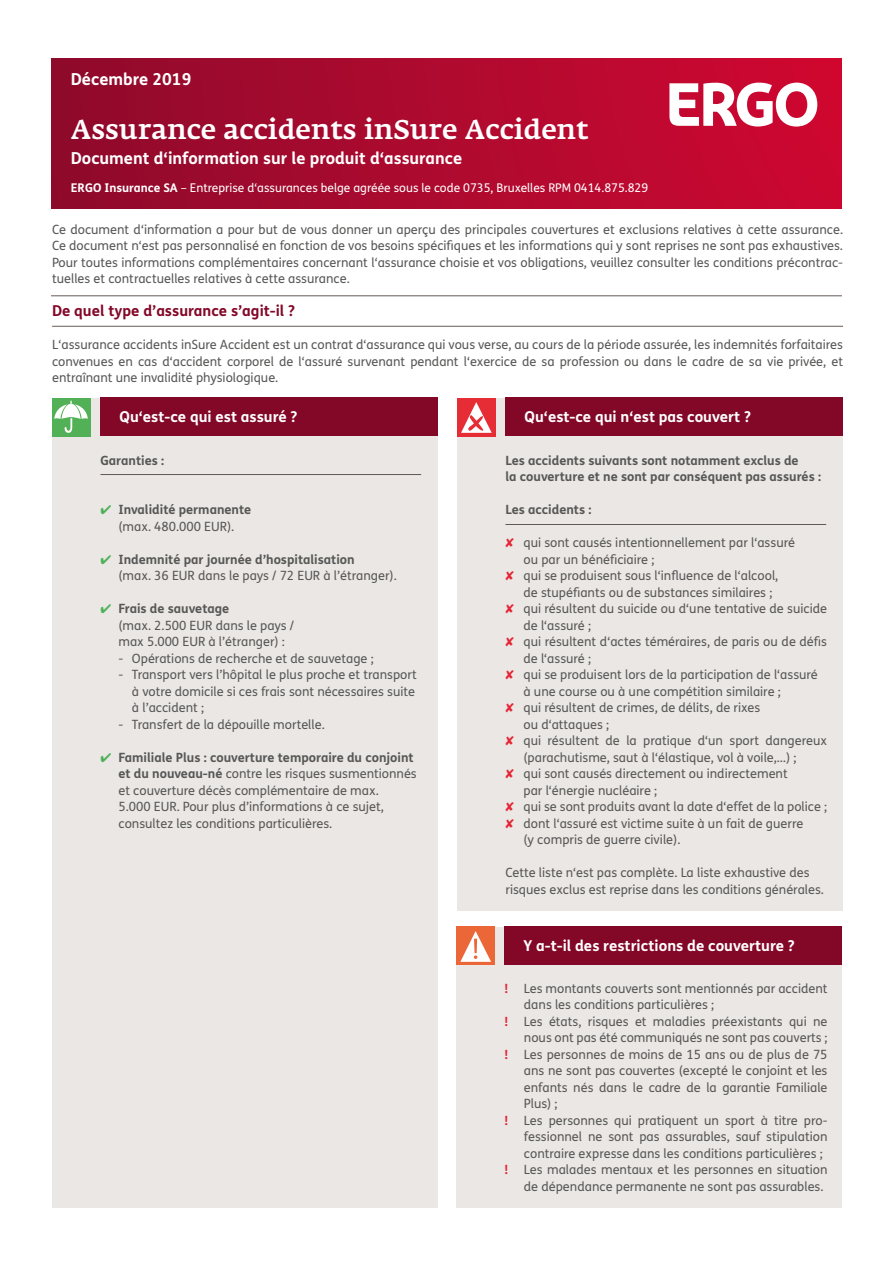
<style>
.page{position:relative;width:893px;height:1263px;background:#fff}
.page>*{position:absolute;margin:0;border:0;box-sizing:border-box;transform-origin:0 0}
.t1{font:500 27px "Fedra Serif A";color:#fff}
.t2{font:700 16.5px "FS Me";color:#fff}
.t3{font:700 15px "FS Me";color:#fff}
.t4{font:700 15px "FS Me";color:#830828}
.t5{font:12.75px/16.5px "FS Me";color:#575756}
.t6{font:700 12.75px/16.5px "FS Me";color:#575756;text-align:center}
.t7{font:12px "FS Me";color:#fff}
.s1{font-weight:700}
.s2{color:#4fb157}
.s3{font-weight:400}
.s4{color:#e62434}
.s5{font-weight:700;color:#e62434}
</style>
<div class="page">
<div style="left:52px;top:398px;width:386px;height:809px;background:#eae7e5"></div>
<div style="left:457px;top:398px;width:386px;height:512px;background:#eae7e5"></div>
<div style="left:52px;top:58px;width:789px;height:150px;background:linear-gradient(to right,#8e0a2b,#cf0831)"></div>
<svg style="left:669px;top:83px;width:148px;height:44px"></svg>
<hr style="left:51px;top:296px;width:791px;height:1px;background:#665a55">
<hr style="left:52px;top:326px;width:791px;height:1px;background:#665a55">
<div style="left:100px;top:398px;width:338px;height:38px;background:#830828"></div>
<div style="left:505px;top:398px;width:338px;height:38px;background:#830828"></div>
<div style="left:52px;top:398px;width:38px;height:38px;background:#52b156"></div>
<svg style="left:54px;top:401px;width:34px;height:32px"></svg>
<div style="left:457px;top:398px;width:38px;height:38px;background:#e62c34"></div>
<svg style="left:461px;top:402px;width:31px;height:31px"></svg>
<hr style="left:100px;top:474px;width:321px;height:1px;background:#625954">
<hr style="left:505px;top:524px;width:321px;height:1px;background:#625954">
<div style="left:456px;top:927px;width:386px;height:280px;background:#eae7e5"></div>
<div style="left:504px;top:927px;width:338px;height:38px;background:#830828"></div>
<div style="left:456px;top:927px;width:39px;height:38px;background:#ec6738"></div>
<svg style="left:460px;top:931px;width:31px;height:31px"></svg>
<p class="t2" style="left:71px;top:67px;width:122px">Décembre 2019</p>
<h1 class="t1" style="left:71px;top:113px;width:519px">Assurance accidents inSure Accident</h1>
<p class="t2" style="left:71px;top:146px;width:393px">Document d‘information sur le produit d‘assurance</p>
<p class="t7" style="left:71px;top:179px;width:579px"><span class="s1">ERGO Insurance SA</span> – Entreprise d‘assurances belge agréée sous le code 0735, Bruxelles RPM 0414.875.829</p>
<p class="t5" style="left:52px;top:221px;width:792px;text-align:justify">Ce document d‘information a pour but de vous donner un aperçu des principales couvertures et exclusions relatives à cette assurance.<br>Ce document n‘est pas personnalisé en fonction de vos besoins spécifiques et les informations qui y sont reprises ne sont pas exhaustives.<br>Pour toutes informations complémentaires concernant l‘assurance choisie et vos obligations, veuillez consulter les conditions précontrac&shy;tuelles et contractuelles relatives à cette assurance.</p>
<p class="t4" style="left:52px;top:299px;width:244px">De quel type d’assurance s’agit-il ?</p>
<p class="t5" style="left:52px;top:336px;width:792px;text-align:justify">L‘assurance accidents inSure Accident est un contrat d‘assurance qui vous verse, au cours de la période assurée, les indemnités forfaitaires convenues en cas d‘accident corporel de l‘assuré survenant pendant l‘exercice de sa profession ou dans le cadre de sa vie privée, et entraînant une invalidité physiologique.</p>
<p class="t3" style="left:120px;top:405px;width:179px">Qu‘est-ce qui est assuré ?</p>
<p class="t3" style="left:525px;top:405px;width:228px">Qu‘est-ce qui n‘est pas couvert ?</p>
<p class="t6" style="left:100px;top:451px;width:65px">Garanties :</p>
<p class="t6" style="left:100px;top:501px;width:152px"><span class="s2">✔</span> Invalidité permanente <span class="s3">(max. 480.000 EUR).</span></p>
<p class="t5" style="left:118px;top:551px;width:280px;text-indent:-18px"><span class="s2">✔</span> <span class="s1">Indemnité par journée d’hospitalisation<br></span>(max. 36 EUR dans le pays / 72 EUR à l’étranger).</p>
<p class="t5" style="left:118px;top:600px;width:177px;text-indent:-18px"><span class="s2">✔</span> <span class="s1">Frais de sauvetage<br></span>(max. 2.500 EUR dans le pays / max 5.000 EUR à l’étranger) :</p>
<p class="t5" style="left:118px;top:650px;width:257px">- Opérations de recherche et de sauvetage ;</p>
<p class="t5" style="left:132px;top:666px;width:286px;text-indent:-14px">- Transport vers l’hôpital le plus proche et transport à votre domicile si ces frais sont nécessaires suite à l’accident ;</p>
<p class="t5" style="left:118px;top:716px;width:208px">- Transfert de la dépouille mortelle.</p>
<p class="t5" style="left:118px;top:749px;width:300px;text-indent:-18px"><span class="s2">✔</span> <span class="s1">Familiale Plus : couverture temporaire du conjoint et du nouveau-né</span> contre les risques susmentionnés et couverture décès complémentaire de max.<br>5.000 EUR. Pour plus d’informations à ce sujet, consultez les conditions particulières.</p>
<p class="t6" style="left:505px;top:451px;width:317px;text-align:left">Les accidents suivants sont notamment exclus de<br>la couverture et ne sont par conséquent pas assurés :</p>
<p class="t6" style="left:505px;top:501px;width:87px">Les accidents :</p>
<p class="t5" style="left:505px;top:534px;width:291px"><span class="s4">✘</span> qui sont causés intentionnellement par l‘assuré</p>
<p class="t5" style="left:523px;top:551px;width:132px">ou par un bénéficiaire ;</p>
<p class="t5" style="left:505px;top:567px;width:274px"><span class="s4">✘</span> qui se produisent sous l‘influence de l‘alcool,</p>
<p class="t5" style="left:523px;top:584px;width:250px">de stupéfiants ou de substances similaires ;</p>
<p class="t5" style="left:505px;top:600px;width:323px"><span class="s4">✘</span> qui résultent du suicide ou d‘une tentative de suicide</p>
<p class="t5" style="left:523px;top:617px;width:69px">de l‘assuré ;</p>
<p class="t5" style="left:505px;top:633px;width:323px"><span class="s4">✘</span> qui résultent d‘actes téméraires, de paris ou de défis</p>
<p class="t5" style="left:523px;top:650px;width:69px">de l‘assuré ;</p>
<p class="t5" style="left:505px;top:666px;width:314px"><span class="s4">✘</span> qui se produisent lors de la participation de l‘assuré</p>
<p class="t5" style="left:523px;top:683px;width:259px">à une course ou à une compétition similaire ;</p>
<p class="t5" style="left:505px;top:699px;width:256px"><span class="s4">✘</span> qui résultent de crimes, de délits, de rixes</p>
<p class="t5" style="left:523px;top:716px;width:87px">ou d‘attaques ;</p>
<p class="t5" style="left:505px;top:732px;width:323px"><span class="s4">✘</span> qui résultent de la pratique d‘un sport dangereux</p>
<p class="t5" style="left:523px;top:749px;width:275px">(parachutisme, saut à l‘élastique, vol à voile,…) ;</p>
<p class="t5" style="left:505px;top:765px;width:284px"><span class="s4">✘</span> qui sont causés directement ou indirectement</p>
<p class="t5" style="left:523px;top:782px;width:135px">par l‘énergie nucléaire ;</p>
<p class="t5" style="left:505px;top:798px;width:323px"><span class="s4">✘</span> qui se sont produits avant la date d‘effet de la police ;</p>
<p class="t5" style="left:505px;top:815px;width:299px"><span class="s4">✘</span> dont l‘assuré est victime suite à un fait de guerre</p>
<p class="t5" style="left:523px;top:831px;width:158px">(y compris de guerre civile).</p>
<p class="t5" style="left:505px;top:864px;width:320px">Cette liste n‘est pas complète. La liste exhaustive des risques exclus est reprise dans les conditions générales.</p>
<p class="t3" style="left:524px;top:934px;width:273px">Y a-t-il des restrictions de couverture ?</p>
<p class="t5" style="left:504px;top:980px;width:325px"><span class="s5">!</span> Les montants couverts sont mentionnés par accident</p>
<p class="t5" style="left:524px;top:996px;width:192px">dans les conditions particulières ;</p>
<p class="t5" style="left:504px;top:1013px;width:325px"><span class="s5">!</span> Les états, risques et maladies préexistants qui ne</p>
<p class="t5" style="left:524px;top:1029px;width:305px">nous ont pas été communiqués ne sont pas couverts ;</p>
<p class="t5" style="left:504px;top:1046px;width:325px"><span class="s5">!</span> Les personnes de moins de 15 ans ou de plus de 75</p>
<p class="t5" style="left:524px;top:1062px;width:305px">ans ne sont pas couvertes (excepté le conjoint et les</p>
<p class="t5" style="left:524px;top:1079px;width:305px">enfants nés dans le cadre de la garantie Familiale</p>
<p class="t5" style="left:524px;top:1095px;width:35px">Plus) ;</p>
<p class="t5" style="left:504px;top:1112px;width:325px"><span class="s5">!</span> Les personnes qui pratiquent un sport à titre pro-</p>
<p class="t5" style="left:524px;top:1128px;width:305px">fessionnel ne sont pas assurables, sauf stipulation</p>
<p class="t5" style="left:524px;top:1145px;width:300px">contraire expresse dans les conditions particulières ;</p>
<p class="t5" style="left:504px;top:1161px;width:325px"><span class="s5">!</span> Les malades mentaux et les personnes en situation</p>
<p class="t5" style="left:524px;top:1178px;width:301px">de dépendance permanente ne sont pas assurables.</p>
</div>
